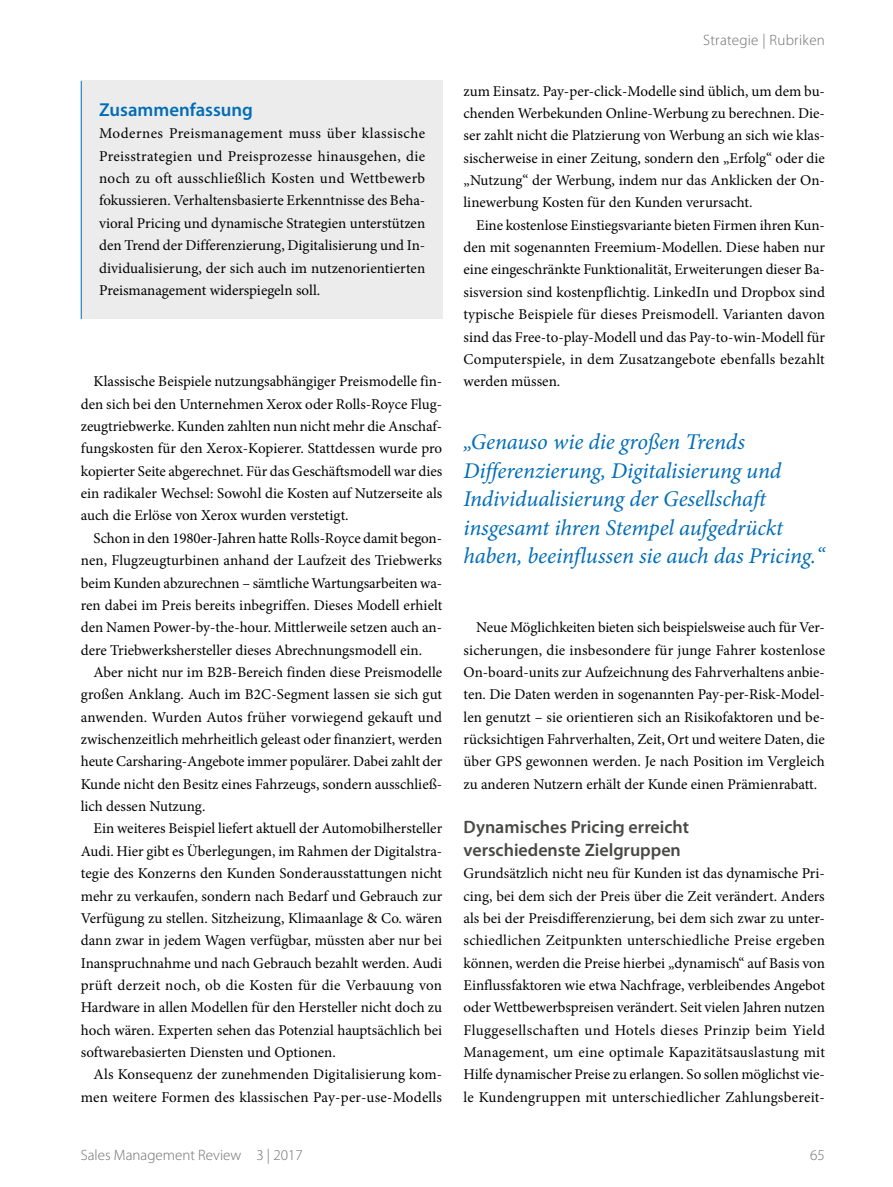
<style>
.page{position:relative;width:893px;height:1187px;background:#fff}
.page>*{position:absolute;margin:0;border:0;box-sizing:border-box;transform-origin:0 0}
.t1{font:italic 22.5px/28.5px "Minion Pro";letter-spacing:-.005em;color:#006db7}
.t2{font:600 18.75px "Myriad Pro";color:#006db7}
.t3{font:600 18px/22.4px "Myriad Pro";color:#484847}
.t4{font:15px/22.4px "Minion Pro";color:#000;text-align:justify}
.t5{font:300 15px "Myriad Pro";letter-spacing:.005em;color:#6e6e6e}
</style>
<div class="page">
<div style="left:81px;top:81px;width:361px;height:238px;background:#ececec"></div>
<hr style="left:81px;top:81px;width:1px;height:238px;background:#006db7">
<p class="t2" style="left:99px;top:98px;width:155px">Zusammenfassung</p>
<p class="t4" style="left:99px;top:122px;width:328px">Modernes Preismanagement muss über klassische Preisstrategien und Preisprozesse hinausgehen, die noch zu oft ausschließlich Kosten und Wettbewerb fokussieren. Verhaltensbasierte Erkenntnisse des Beha&shy;vioral Pricing und dynamische Strategien unterstützen den Trend der Differenzierung, Digitalisierung und In&shy;dividualisierung, der sich auch im nutzenorientierten Preismanagement widerspiegeln soll.</p>
<p class="t4" style="left:81px;top:370px;width:363px;text-indent:13px">Klassische Beispiele nutzungsabhängiger Preismodelle fin&shy;den sich bei den Unternehmen Xerox oder Rolls-Royce Flug&shy;zeugtriebwerke. Kunden zahlten nun nicht mehr die Anschaf&shy;fungskosten für den Xerox-Kopierer. Stattdessen wurde pro kopierter Seite abgerechnet. Für das Geschäftsmodell war dies ein radikaler Wechsel: Sowohl die Kosten auf Nutzerseite als auch die Erlöse von Xerox wurden verstetigt.</p>
<p class="t4" style="left:81px;top:527px;width:363px;text-indent:13px">Schon in den 1980er-Jahren hatte Rolls-Royce damit begon&shy;nen, Flugzeugturbinen anhand der Laufzeit des Triebwerks beim Kunden abzurechnen – sämtliche Wartungsarbeiten wa&shy;ren dabei im Preis bereits inbegriffen. Dieses Modell erhielt den Namen Power-by-the-hour. Mittlerweile setzen auch an&shy;dere Triebwerkshersteller dieses Abrechnungsmodell ein.</p>
<p class="t4" style="left:81px;top:661px;width:363px;text-indent:13px">Aber nicht nur im B2B-Bereich finden diese Preismodelle großen Anklang. Auch im B2C-Segment lassen sie sich gut anwenden. Wurden Autos früher vorwiegend gekauft und zwischenzeitlich mehrheitlich geleast oder finanziert, werden heute Carsharing-Angebote immer populärer. Dabei zahlt der Kunde nicht den Besitz eines Fahrzeugs, sondern ausschließ&shy;lich dessen Nutzung.</p>
<p class="t4" style="left:81px;top:817px;width:363px;text-indent:13px">Ein weiteres Beispiel liefert aktuell der Automobilhersteller Audi. Hier gibt es Überlegungen, im Rahmen der Digitalstra&shy;tegie des Konzerns den Kunden Sonderausstattungen nicht mehr zu verkaufen, sondern nach Bedarf und Gebrauch zur Verfügung zu stellen. Sitzheizung, Klimaanlage &amp; Co. wären dann zwar in jedem Wagen verfügbar, müssten aber nur bei Inanspruchnahme und nach Gebrauch bezahlt werden. Audi prüft derzeit noch, ob die Kosten für die Verbauung von Hardware in allen Modellen für den Hersteller nicht doch zu hoch wären. Experten sehen das Potenzial hauptsächlich bei softwarebasierten Diensten und Optionen.</p>
<p class="t4" style="left:81px;top:1063px;width:363px;text-align:right">Als Konsequenz der zunehmenden Digitalisierung kom&shy;men weitere Formen des klassischen Pay-per-use-Modells</p>
<p class="t5" style="left:703px;top:32px;width:123px">Strategie | Rubriken</p>
<p class="t4" style="left:463px;top:80px;width:363px">zum Einsatz. Pay-per-click-Modelle sind üblich, um dem bu&shy;chenden Werbekunden Online-Werbung zu berechnen. Die&shy;ser zahlt nicht die Platzierung von Werbung an sich wie klas&shy;sischerweise in einer Zeitung, sondern den „Erfolg“ oder die „Nutzung“ der Werbung, indem nur das Anklicken der On&shy;linewerbung Kosten für den Kunden verursacht.</p>
<p class="t4" style="left:463px;top:214px;width:363px;text-indent:13px">Eine kostenlose Einstiegsvariante bieten Firmen ihren Kun&shy;den mit sogenannten Freemium-Modellen. Diese haben nur eine eingeschränkte Funktionalität, Erweiterungen dieser Ba&shy;sisversion sind kostenpflichtig. LinkedIn und Dropbox sind typische Beispiele für dieses Preismodell. Varianten davon sind das Free-to-play-Modell und das Pay-to-win-Modell für Computerspiele, in dem Zusatzangebote ebenfalls bezahlt werden müssen.</p>
<h1 class="t1" style="left:463px;top:427px;width:363px">„Genauso wie die großen Trends Differenzierung, Digitalisierung und Individualisierung der Gesellschaft insgesamt ihren Stempel aufgedrückt haben, beeinflussen sie auch das Pricing.“</h1>
<p class="t4" style="left:463px;top:616px;width:363px;text-indent:13px">Neue Möglichkeiten bieten sich beispielsweise auch für Ver&shy;sicherungen, die insbesondere für junge Fahrer kostenlose On-board-units zur Aufzeichnung des Fahrverhaltens anbie&shy;ten. Die Daten werden in sogenannten Pay-per-Risk-Model&shy;len genutzt – sie orientieren sich an Risikofaktoren und be&shy;rücksichtigen Fahrverhalten, Zeit, Ort und weitere Daten, die über GPS gewonnen werden. Je nach Position im Vergleich zu anderen Nutzern erhält der Kunde einen Prämienrabatt.</p>
<p class="t3" style="left:463px;top:815px;width:227px">Dynamisches Pricing erreicht verschiedenste Zielgruppen</p>
<p class="t4" style="left:463px;top:862px;width:363px">Grundsätzlich nicht neu für Kunden ist das dynamische Pri&shy;cing, bei dem sich der Preis über die Zeit verändert. Anders als bei der Preisdifferenzierung, bei dem sich zwar zu unter&shy;schiedlichen Zeitpunkten unterschiedliche Preise ergeben können, werden die Preise hierbei „dynamisch“ auf Basis von Einflussfaktoren wie etwa Nachfrage, verbleibendes Angebot oder Wettbewerbspreisen verändert. Seit vielen Jahren nutzen Fluggesellschaften und Hotels dieses Prinzip beim Yield Management, um eine optimale Kapazitätsauslastung mit Hilfe dynamischer Preise zu erlangen. So sollen möglichst vie&shy;le Kundengruppen mit unterschiedlicher Zahlungsbereit-</p>
<p class="t5" style="left:81px;top:1146px;width:223px">Sales Management Review 3 | 2017</p>
<p class="t5" style="left:810px;top:1146px;width:16px">65</p>
</div>
